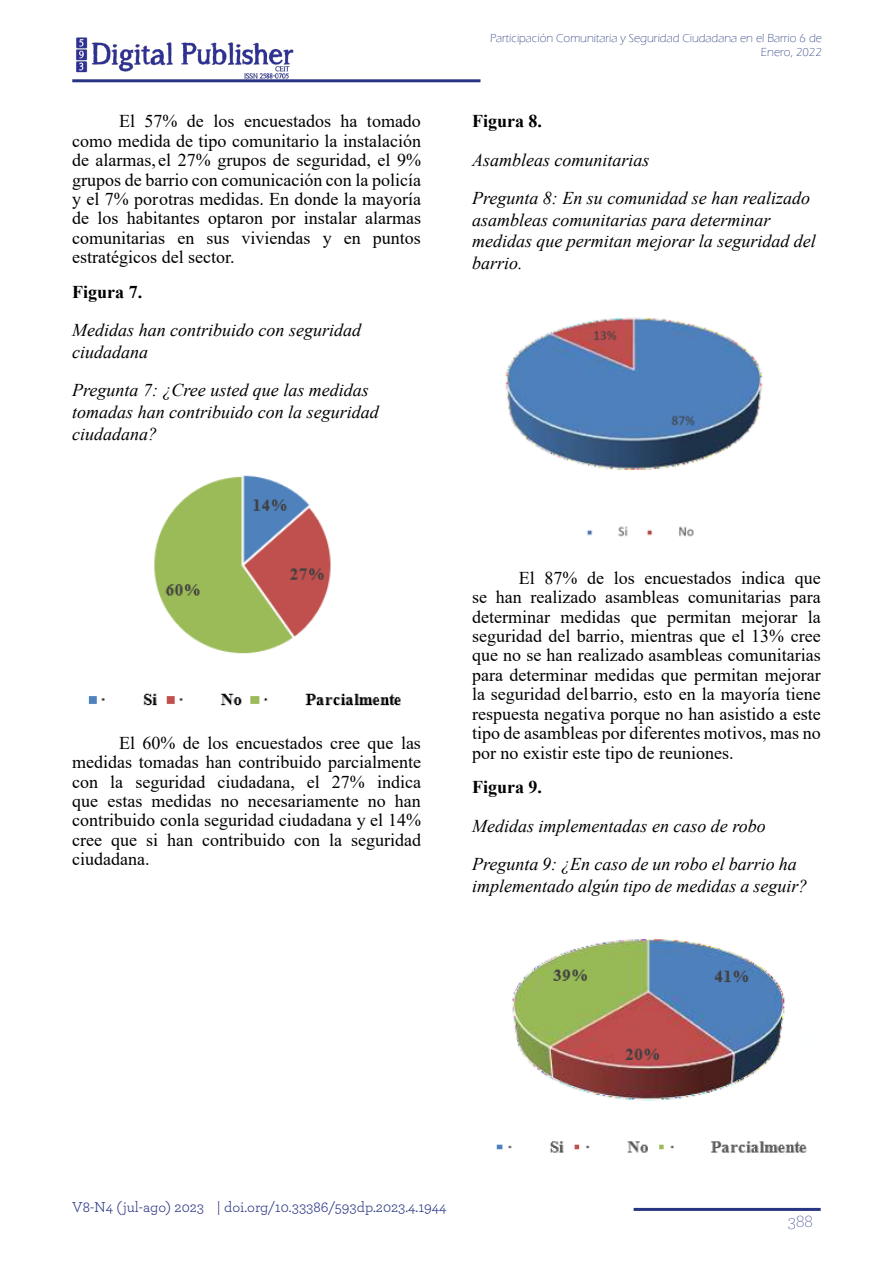
<style>
.page{position:relative;width:893px;height:1263px;background:#fff}
.page>*{position:absolute;margin:0;border:0;box-sizing:border-box;transform-origin:0 0}
.t1{font:18px/19.4px "Times New Roman";color:#000;text-align:justify}
.t2{font:italic 18px/21.6px "Times New Roman";color:#000}
.t3{font:700 18px "Times New Roman";color:#000}
.t4{font:200 18px "Archer";color:#283583}
.t5{font:15px "Archer";color:#283583}
.t6{font:300 12px/14.4px "Eras ITC";color:#24387b;text-align:right}
</style>
<div class="page">
<hr style="left:72px;top:79px;width:408px;height:3px;background:#283583">
<img style="left:76px;top:37px;width:218px;height:42px">
<hr style="left:634px;top:1208px;width:187px;height:3px;background:#283583">
<img style="left:88px;top:475px;width:313px;height:231px">
<img style="left:505px;top:317px;width:258px;height:220px">
<img style="left:496px;top:939px;width:311px;height:214px">
<p class="t1" style="left:72px;top:111px;width:350px;text-indent:47px">El 57% de los encuestados ha tomado como medida de tipo comunitario la instalación de alarmas, el 27% grupos de seguridad, el 9% grupos de barrio con comunicación con la policía y el 7% por otras medidas. En donde la mayoría de los habitantes optaron por instalar alarmas comunitarias en sus viviendas y en puntos estratégicos del sector.</p>
<p class="t3" style="left:72px;top:279px;width:71px">Figura 7.</p>
<p class="t2" style="left:72px;top:319px;width:290px">Medidas han contribuido con seguridad ciudadana</p>
<p class="t2" style="left:72px;top:379px;width:308px">Pregunta 7: ¿Cree usted que las medidas tomadas han contribuido con la seguridad ciudadana?</p>
<p class="t6" style="left:490px;top:31px;width:333px">Participación Comunitaria y Seguridad Ciudadana en el Barrio 6 de<br>Enero, 2022</p>
<p class="t3" style="left:472px;top:108px;width:71px">Figura 8.</p>
<p class="t2" style="left:472px;top:140px;width:340px;line-height:38.5px">Asambleas comunitarias<br>Pregunta 8: En su comunidad se han realizado</p>
<p class="t2" style="left:472px;top:209px;width:345px">asambleas comunitarias para determinar medidas que permitan mejorar la seguridad del barrio.</p>
<p class="t1" style="left:72px;top:732px;width:350px;text-indent:47px">El 60% de los encuestados cree que las medidas tomadas han contribuido parcialmente con la seguridad ciudadana, el 27% indica que estas medidas no necesariamente no han contribuido con la seguridad ciudadana y el 14% cree que si han contribuido con la seguridad ciudadana.</p>
<p class="t1" style="left:472px;top:567px;width:350px;text-indent:47px">El 87% de los encuestados indica que se han realizado asambleas comunitarias para determinar medidas que permitan mejorar la seguridad del barrio, mientras que el 13% cree que no se han realizado asambleas comunitarias para determinar medidas que permitan mejorar la seguridad del barrio, esto en la mayoría tiene respuesta negativa porque no han asistido a este tipo de asambleas por diferentes motivos, mas no por no existir este tipo de reuniones.</p>
<p class="t3" style="left:472px;top:774px;width:71px">Figura 9.</p>
<p class="t2" style="left:472px;top:806px;width:326px;line-height:38.5px">Medidas implementadas en caso de robo<br>Pregunta 9: ¿En caso de un robo el barrio ha</p>
<p class="t2" style="left:472px;top:874px;width:337px">implementado algún tipo de medidas a seguir?</p>
<p class="t5" style="left:72px;top:1196px;width:133px">V8-N4 (jul-ago) 2023</p>
<p class="t5" style="left:217px;top:1196px;width:231px">| doi.org/10.33386/593dp.2023.4.1944</p>
<p class="t4" style="left:788px;top:1209px;width:27px">388</p>
</div>
